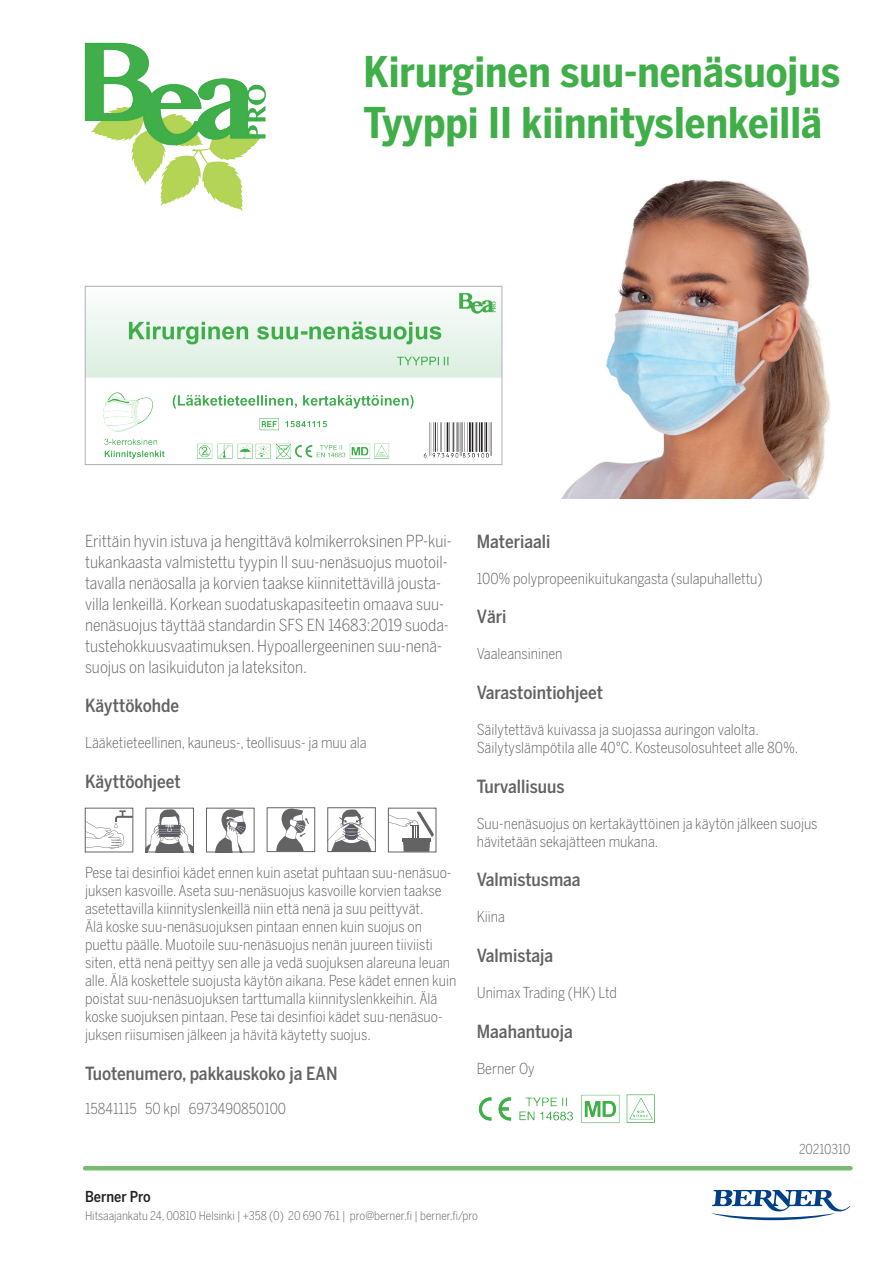
<style>
.page{position:relative;width:893px;height:1263px;background:#fff}
.page>*{position:absolute;margin:0;border:0;box-sizing:border-box;transform-origin:0 0}
.t1{font:700 42px/51px "Benton Sans Cond";color:#40ae49}
.t2{font:500 18px "Benton Sans Cond";color:#636366}
.t3{font:300 16.5px/21px "Benton Sans Cond";color:#636366}
.t4{font:300 15px/18px "Benton Sans Cond";color:#636366}
.t5{font:500 15px "Benton Sans Cond";color:#231f20}
.t6{font:300 13.5px "Benton Sans Cond";letter-spacing:-.01em;color:#636366}
.t7{font:300 12px "Benton Sans Cond";color:#636366}
</style>
<div class="page">
<hr style="left:85px;top:1166px;width:765px;height:4px;background:#76bd6f">
<svg style="left:711px;top:1190px;width:139px;height:30px"></svg>
<img style="left:84px;top:42px;width:182px;height:169px">
<img style="left:87px;top:292px;width:413px;height:167px">
<div style="left:85px;top:286px;width:417px;height:179px;border:1px solid #aeaebf"></div>
<img style="left:561px;top:179px;width:270px;height:320px">
<svg style="left:215px;top:810px;width:31px;height:40px"></svg>
<div style="left:206px;top:808px;width:48px;height:44px;border:1px solid #636366"></div>
<svg style="left:87px;top:810px;width:44px;height:39px"></svg>
<div style="left:85px;top:808px;width:48px;height:44px;border:1px solid #636366"></div>
<div style="left:146px;top:804px;width:47px;height:48px;background:linear-gradient(to right,#fff,#fff)"></div>
<svg style="left:148px;top:810px;width:44px;height:40px"></svg>
<div style="left:146px;top:808px;width:48px;height:44px;border:1px solid #636366"></div>
<svg style="left:276px;top:809px;width:33px;height:41px"></svg>
<div style="left:267px;top:807px;width:48px;height:45px;border:1px solid #636366"></div>
<svg style="left:330px;top:809px;width:44px;height:41px"></svg>
<div style="left:328px;top:807px;width:48px;height:45px;border:1px solid #636366"></div>
<div style="left:388px;top:804px;width:48px;height:48px;background:linear-gradient(to right,#fff,#fff)"></div>
<svg style="left:390px;top:811px;width:44px;height:39px"></svg>
<hr style="left:402px;top:838px;width:29px;height:4px;background:#636366">
<div style="left:388px;top:808px;width:48px;height:44px;border:1px solid #636366"></div>
<img style="left:478px;top:1094px;width:177px;height:30px">
<h1 class="t1" style="left:363px;top:46px;width:478px">Kirurginen suu-nenäsuojus<br>Tyyppi II kiinnityslenkeillä</h1>
<p class="t3" style="left:85px;top:530px;width:368px">Erittäin hyvin istuva ja hengittävä kolmikerroksinen PP-kui&shy;tukankaasta valmistettu tyypin II suu-nenäsuojus muotoil&shy;tavalla nenäosalla ja korvien taakse kiinnitettävillä jousta&shy;villa lenkeillä. Korkean suodatuskapasiteetin omaava suu&shy;nenäsuojus täyttää standardin SFS EN 14683:2019 suoda&shy;tustehokkuusvaatimuksen. Hypoallergeeninen suu-nenä&shy;suojus on lasikuiduton ja lateksiton.</p>
<p class="t2" style="left:85px;top:695px;width:96px">Käyttökohde</p>
<p class="t4" style="left:85px;top:734px;width:283px">Lääketieteellinen, kauneus-, teollisuus- ja muu ala</p>
<p class="t2" style="left:85px;top:771px;width:97px">Käyttöohjeet</p>
<p class="t4" style="left:85px;top:863px;width:373px">Pese tai desinfioi kädet ennen kuin asetat puhtaan suu-nenäsuo&shy;juksen kasvoille. Aseta suu-nenäsuojus kasvoille korvien taakse asetettavilla kiinnityslenkeillä niin että nenä ja suu peittyvät.<br>Älä koske suu-nenäsuojuksen pintaan ennen kuin suojus on puettu päälle. Muotoile suu-nenäsuojus nenän juureen tiiviisti siten, että nenä peittyy sen alle ja vedä suojuksen alareuna leuan alle. Älä koskettele suojusta käytön aikana. Pese kädet ennen kuin poistat suu-nenäsuojuksen tarttumalla kiinnityslenkkeihin. Älä koske suojuksen pintaan. Pese tai desinfioi kädet suu-nenäsuo&shy;juksen riisumisen jälkeen ja hävitä käytetty suojus.</p>
<p class="t2" style="left:85px;top:1062px;width:254px">Tuotenumero, pakkauskoko ja EAN</p>
<p class="t4" style="left:85px;top:1099px;width:203px">15841115 50 kpl 6973490850100</p>
<p class="t2" style="left:477px;top:531px;width:75px">Materiaali</p>
<p class="t4" style="left:477px;top:569px;width:287px">100% polypropeenikuitukangasta (sulapuhallettu)</p>
<p class="t2" style="left:477px;top:606px;width:31px">Väri</p>
<p class="t4" style="left:477px;top:645px;width:87px">Vaaleansininen</p>
<p class="t2" style="left:477px;top:682px;width:128px">Varastointiohjeet</p>
<p class="t4" style="left:477px;top:720px;width:323px">Säilytettävä kuivassa ja suojassa auringon valolta.<br>Säilytyslämpötila alle 40°C. Kosteusolosuhteet alle 80%.</p>
<p class="t2" style="left:477px;top:776px;width:89px">Turvallisuus</p>
<p class="t4" style="left:477px;top:814px;width:342px">Suu-nenäsuojus on kertakäyttöinen ja käytön jälkeen suojus hävitetään sekajätteen mukana.</p>
<p class="t2" style="left:477px;top:869px;width:105px">Valmistusmaa</p>
<p class="t4" style="left:477px;top:908px;width:30px">Kiina</p>
<p class="t2" style="left:477px;top:945px;width:78px">Valmistaja</p>
<p class="t4" style="left:477px;top:983px;width:142px">Unimax Trading (HK) Ltd</p>
<p class="t2" style="left:477px;top:1020px;width:97px">Maahantuoja</p>
<p class="t4" style="left:477px;top:1059px;width:59px">Berner Oy</p>
<p class="t6" style="left:799px;top:1141px;width:53px">20210310</p>
<p class="t5" style="left:85px;top:1187px;width:67px">Berner Pro</p>
<p class="t7" style="left:85px;top:1208px;width:394px">Hitsaajankatu 24, 00810 Helsinki | +358 (0) 20 690 761 | pro@berner.fi | berner.fi/pro</p>
</div>
